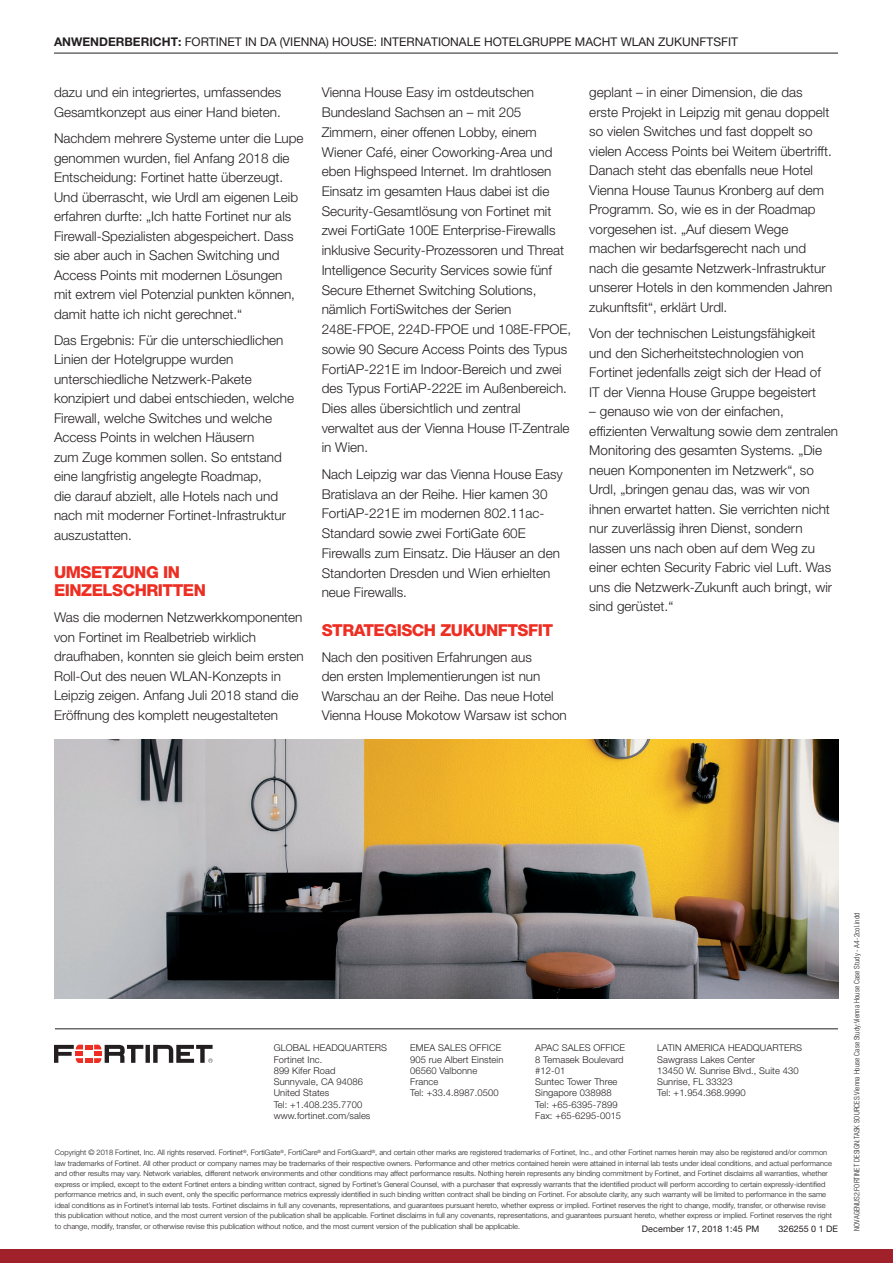
<style>
.page{position:relative;width:893px;height:1263px;background:#fff}
.page>*{position:absolute;margin:0;border:0;box-sizing:border-box;transform-origin:0 0}
.t1{font:800 16.5px/18px "Helvetica Neue LT Pro";letter-spacing:-.03em;color:#ee2e22}
.t2{font:300 13.5px/19.5px "Helvetica Neue LT Pro";color:#231f20}
.t3{font:12px "Helvetica Neue LT Pro";color:#231f20}
.t4{font:300 9.3px/11.2px "Helvetica Neue LT Pro";letter-spacing:.01em;color:#231f20}
.t5{font:9px "Helvetica Neue LT Pro";letter-spacing:.01em;color:#231f20}
.t6{font:300 7.5px/10.5px "Helvetica Neue LT Pro";color:#231f20}
.t7{font:300 condensed 7.5px "Helvetica Neue LT Pro";letter-spacing:.01em;color:#231f20}
.s1{font-weight:700}
</style>
<div class="page">
<div style="left:0;top:1249px;width:893px;height:14px;background:#a02129"></div>
<hr style="left:54px;top:53px;width:784px;height:1px;background:#231f20">
<hr style="left:55px;top:1028px;width:783px;height:1px;background:#231f20">
<svg style="left:54px;top:1045px;width:159px;height:18px"></svg>
<img style="left:54px;top:739px;width:785px;height:259px">
<p class="t3" style="left:54px;top:35px;width:685px"><span class="s1">ANWENDERBERICHT:</span> FORTINET IN DA (VIENNA) HOUSE: INTERNATIONALE HOTELGRUPPE MACHT WLAN ZUKUNFTSFIT</p>
<p class="t2" style="left:54px;top:83px;width:229px">dazu und ein integriertes, umfassendes<br>Gesamtkonzept aus einer Hand bieten.</p>
<p class="t2" style="left:54px;top:128px;width:251px">Nachdem mehrere Systeme unter die Lupe genommen wurden, fiel Anfang 2018 die Entscheidung: Fortinet hatte überzeugt.<br>Und überrascht, wie Urdl am eigenen Leib erfahren durfte: „Ich hatte Fortinet nur als Firewall-Spezialisten abgespeichert. Dass sie aber auch in Sachen Switching und Access Points mit modernen Lösungen mit extrem viel Potenzial punkten können, damit hatte ich nicht gerechnet.“</p>
<p class="t2" style="left:54px;top:330px;width:242px">Das Ergebnis: Für die unterschiedlichen Linien der Hotelgruppe wurden unterschiedliche Netzwerk-Pakete konzipiert und dabei entschieden, welche Firewall, welche Switches und welche Access Points in welchen Häusern<br>zum Zuge kommen sollen. So entstand eine langfristig angelegte Roadmap,<br>die darauf abzielt, alle Hotels nach und nach mit moderner Fortinet-Infrastruktur auszustatten.</p>
<p class="t1" style="left:54px;top:563px;width:153px">UMSETZUNG IN<br>EINZELSCHRITTEN</p>
<p class="t2" style="left:54px;top:608px;width:251px">Was die modernen Netzwerkkomponenten von Fortinet im Realbetrieb wirklich draufhaben, konnten sie gleich beim ersten Roll-Out des neuen WLAN-Konzepts in Leipzig zeigen. Anfang Juli 2018 stand die Eröffnung des komplett neugestalteten</p>
<p class="t2" style="left:322px;top:82px;width:251px">Vienna House Easy im ostdeutschen Bundesland Sachsen an – mit 205<br>Zimmern, einer offenen Lobby, einem Wiener Café, einer Coworking-Area und eben Highspeed Internet. Im drahtlosen Einsatz im gesamten Haus dabei ist die Security-Gesamtlösung von Fortinet mit zwei FortiGate 100E Enterprise-Firewalls inklusive Security-Prozessoren und Threat Intelligence Security Services sowie fünf Secure Ethernet Switching Solutions, nämlich FortiSwitches der Serien 248E-FPOE, 224D-FPOE und 108E-FPOE, sowie 90 Secure Access Points des Typus FortiAP-221E im Indoor-Bereich und zwei des Typus FortiAP-222E im Außenbereich.<br>Dies alles übersichtlich und zentral verwaltet aus der Vienna House IT-Zentrale in Wien.</p>
<p class="t2" style="left:322px;top:464px;width:243px">Nach Leipzig war das Vienna House Easy Bratislava an der Reihe. Hier kamen 30<br>FortiAP-221E im modernen 802.11ac-Standard sowie zwei FortiGate 60E Firewalls zum Einsatz. Die Häuser an den Standorten Dresden und Wien erhielten neue Firewalls.</p>
<p class="t1" style="left:322px;top:621px;width:233px">STRATEGISCH ZUKUNFTSFIT</p>
<p class="t2" style="left:322px;top:647px;width:247px">Nach den positiven Erfahrungen aus<br>den ersten Implementierungen ist nun Warschau an der Reihe. Das neue Hotel Vienna House Mokotow Warsaw ist schon</p>
<p class="t2" style="left:589px;top:83px;width:245px">geplant – in einer Dimension, die das erste Projekt in Leipzig mit genau doppelt so vielen Switches und fast doppelt so vielen Access Points bei Weitem übertrifft.<br>Danach steht das ebenfalls neue Hotel Vienna House Taunus Kronberg auf dem Programm. So, wie es in der Roadmap vorgesehen ist. „Auf diesem Wege machen wir bedarfsgerecht nach und nach die gesamte Netzwerk-Infrastruktur unserer Hotels in den kommenden Jahren zukunftsfit“, erklärt Urdl.</p>
<p class="t2" style="left:589px;top:323px;width:233px">Von der technischen Leistungsfähigkeit und den Sicherheitstechnologien von Fortinet jedenfalls zeigt sich der Head of IT der Vienna House Gruppe begeistert</p>
<p class="t2" style="left:589px;top:401px;width:250px">– genauso wie von der einfachen, effizienten Verwaltung sowie dem zentralen Monitoring des gesamten Systems. „Die neuen Komponenten im Netzwerk“, so Urdl, „bringen genau das, was wir von ihnen erwartet hatten. Sie verrichten nicht nur zuverlässig ihren Dienst, sondern lassen uns nach oben auf dem Weg zu einer echten Security Fabric viel Luft. Was uns die Netzwerk-Zukunft auch bringt, wir sind gerüstet.“</p>
<p class="t4" style="left:274px;top:1042px;width:115px">GLOBAL HEADQUARTERS<br>Fortinet Inc.<br>899 Kifer Road<br>Sunnyvale, CA 94086<br>United States<br>Tel: +1.408.235.7700 www.fortinet.com/sales</p>
<p class="t4" style="left:410px;top:1042px;width:95px">EMEA SALES OFFICE<br>905 rue Albert Einstein<br>06560 Valbonne<br>France<br>Tel: +33.4.8987.0500</p>
<p class="t4" style="left:535px;top:1042px;width:91px">APAC SALES OFFICE<br>8 Temasek Boulevard #12-01<br>Suntec Tower Three<br>Singapore 038988<br>Tel: +65-6395-7899<br>Fax: +65-6295-0015</p>
<p class="t4" style="left:657px;top:1042px;width:146px">LATIN AMERICA HEADQUARTERS<br>Sawgrass Lakes Center<br>13450 W. Sunrise Blvd., Suite 430<br>Sunrise, FL 33323<br>Tel: +1.954.368.9990</p>
<p class="t6" style="left:55px;top:1147px;width:778px">Copyright © 2018 Fortinet, Inc. All rights reserved. Fortinet<sup>®</sup>, FortiGate<sup>®</sup>, FortiCare<sup>®</sup> and FortiGuard<sup>®</sup>, and certain other marks are registered trademarks of Fortinet, Inc., and other Fortinet names herein may also be registered and/or common law trademarks of Fortinet. All other product or company names may be trademarks of their respective owners. Performance and other metrics contained herein were attained in internal lab tests under ideal conditions, and actual performance and other results may vary. Network variables, different network environments and other conditions may affect performance results. Nothing herein represents any binding commitment by Fortinet, and Fortinet disclaims all warranties, whether express or implied, except to the extent Fortinet enters a binding written contract, signed by Fortinet’s General Counsel, with a purchaser that expressly warrants that the identified product will perform according to certain expressly-identified performance metrics and, in such event, only the specific performance metrics expressly identified in such binding written contract shall be binding on Fortinet. For absolute clarity, any such warranty will be limited to performance in the same ideal conditions as in Fortinet’s internal lab tests. Fortinet disclaims in full any covenants, representations, and guarantees pursuant hereto, whether express or implied. Fortinet reserves the right to change, modify, transfer, or otherwise revise this publication without notice, and the most current version of the publication shall be applicable. Fortinet disclaims in full any covenants, representations, and guarantees pursuant hereto, whether express or implied. Fortinet reserves the right to change, modify, transfer, or otherwise revise this publication without notice, and the most current version of the publication shall be applicable.</p>
<p class="t5" style="left:642px;top:1224px;width:119px">December 17, 2018 1:45 PM</p>
<p class="t5" style="left:779px;top:1223px;width:61px">326255 0 1 DE</p>
<p class="t7" style="left:853px;top:1231px;width:320px;rotate:-90deg">NOVAGENUS2:FORTINET DESIGN:TASK SOURCES:Vienna House Case Study:Vienna House Case Study - A4-2col.indd</p>
</div>
